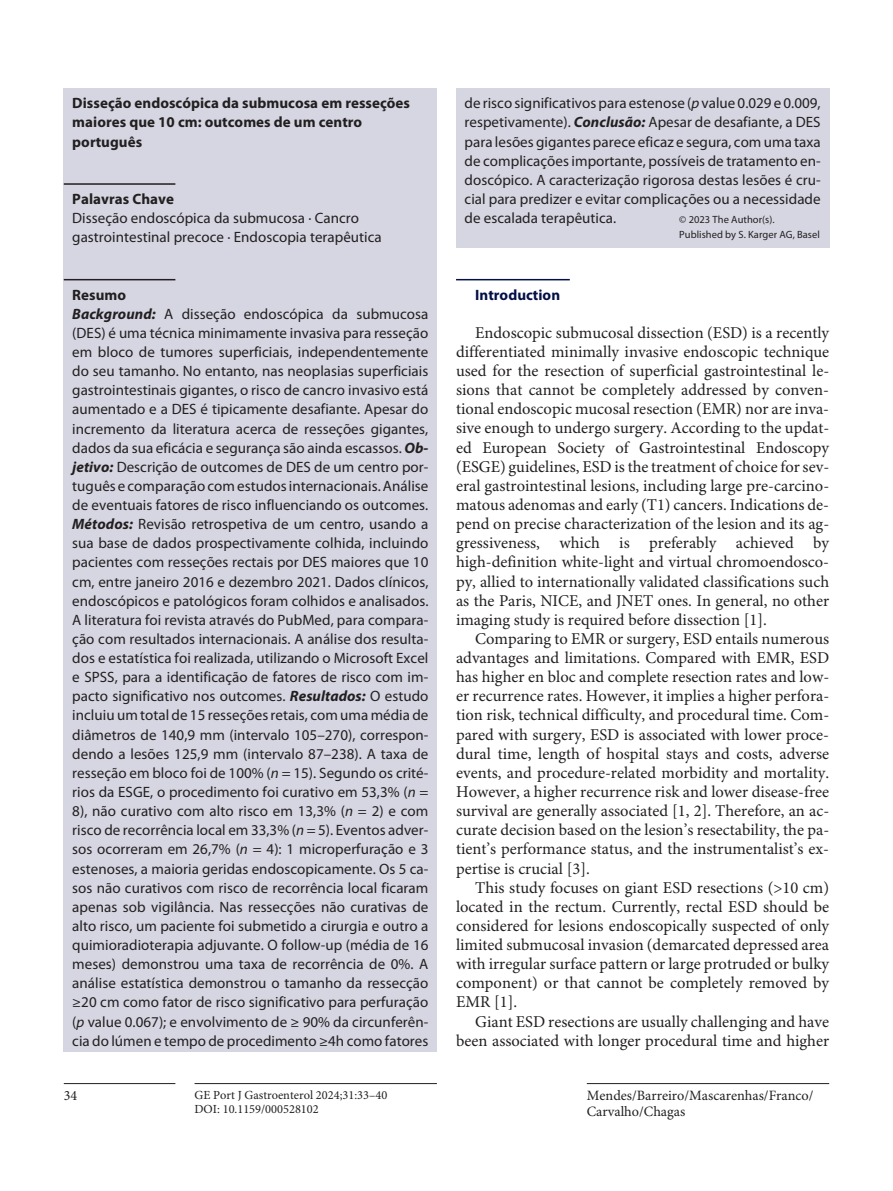
<style>
.page{position:relative;width:893px;height:1191px;background:#fff}
.page>*{position:absolute;margin:0;border:0;box-sizing:border-box;transform-origin:0 0}
.t1{font:16.5px/19px "Minion Pro";color:#231f20;text-align:justify}
.t2{font:15px/19.2px "Myriad Pro";letter-spacing:.005em;color:#231f20}
.t3{font:700 15px/19.2px "Myriad Pro";letter-spacing:.005em;color:#231f20}
.t4{font:700 15px "Myriad Pro";letter-spacing:.005em;color:#030f47}
.t5{font:14.25px/15.9px "Minion Pro";color:#231f20}
.t6{font:12.3px/14px "Minion Pro";color:#231f20}
.t7{font:10.5px/14.7px "Myriad Pro";letter-spacing:.005em;color:#231f20}
.s1{font-weight:700}
.s2{font-weight:700;font-style:italic}
.s3{font-style:italic}
</style>
<div class="page">
<hr style="left:64px;top:1083px;width:111px;height:1px;background:#231f20">
<hr style="left:195px;top:1083px;width:242px;height:1px;background:#231f20">
<hr style="left:587px;top:1083px;width:242px;height:1px;background:#231f20">
<div style="left:456px;top:88px;width:373px;height:159px;background:#d5d6e2"></div>
<div style="left:64px;top:88px;width:373px;height:963px;background:#d5d6e2"></div>
<hr style="left:64px;top:183px;width:111px;height:2px;background:#231f20">
<hr style="left:64px;top:279px;width:111px;height:1px;background:#231f20">
<hr style="left:456px;top:279px;width:114px;height:1px;background:#030f47">
<p class="t3" style="left:72px;top:94px;width:339px">Disseção endoscópica da submucosa em resseções maiores que 10 cm: outcomes de um centro português</p>
<p class="t3" style="left:72px;top:189px;width:103px">Palavras Chave</p>
<p class="t2" style="left:72px;top:209px;width:311px">Disseção endoscópica da submucosa · Cancro gastrointestinal precoce · Endoscopia terapêutica</p>
<p class="t2" style="left:72px;top:285px;width:358px"><span class="s1">Resumo<br></span><span class="s2">Background:</span> A disseção endoscópica da submucosa (DES) é uma técnica minimamente invasiva para resseção em bloco de tumores superficiais, independentemente do seu tamanho. No entanto, nas neoplasias superficiais gastrointestinais gigantes, o risco de cancro invasivo está aumentado e a DES é tipicamente desafiante. Apesar do incremento da literatura acerca de resseções gigantes, dados da sua eficácia e segurança são ainda escassos. <span class="s2">Ob&shy;jetivo:</span> Descrição de outcomes de DES de um centro por&shy;tuguês e comparação com estudos internacionais. Análise de eventuais fatores de risco influenciando os outcomes.<br><span class="s2">Métodos:</span> Revisão retrospetiva de um centro, usando a sua base de dados prospectivamente colhida, incluindo pacientes com resseções rectais por DES maiores que 10 cm, entre janeiro 2016 e dezembro 2021. Dados clínicos, endoscópicos e patológicos foram colhidos e analisados.<br>A literatura foi revista através do PubMed, para compara&shy;ção com resultados internacionais. A análise dos resulta&shy;dos e estatística foi realizada, utilizando o Microsoft Excel e SPSS, para a identificação de fatores de risco com im&shy;pacto significativo nos outcomes. <span class="s2">Resultados:</span> O estudo incluiu um total de 15 resseções retais, com uma média de diâmetros de 140,9 mm (intervalo 105–270), correspon&shy;dendo a lesões 125,9 mm (intervalo 87–238). A taxa de resseção em bloco foi de 100% (<span class="s3">n</span> = 15). Segundo os crité&shy;rios da ESGE, o procedimento foi curativo em 53,3% (<span class="s3">n</span> = 8), não curativo com alto risco em 13,3% (<span class="s3">n</span> = 2) e com risco de recorrência local em 33,3% (<span class="s3">n</span> = 5). Eventos adver&shy;sos ocorreram em 26,7% (<span class="s3">n</span> = 4): 1 microperfuração e 3 estenoses, a maioria geridas endoscopicamente. Os 5 ca&shy;sos não curativos com risco de recorrência local ficaram apenas sob vigilância. Nas ressecções não curativas de alto risco, um paciente foi submetido a cirurgia e outro a quimioradioterapia adjuvante. O follow-up (média de 16 meses) demonstrou uma taxa de recorrência de 0%. A análise estatística demonstrou o tamanho da ressecção ≥20 cm como fator de risco significativo para perfuração (<span class="s3">p</span> value 0.067); e envolvimento de ≥ 90% da circunferên&shy;cia do lúmen e tempo de procedimento ≥4h como fatores</p>
<p class="t5" style="left:64px;top:1088px;width:15px">34</p>
<p class="t6" style="left:195px;top:1088px;width:194px">GE Port J Gastroenterol 2024;31:33–40<br>DOI: 10.1159/000528102</p>
<p class="t2" style="left:465px;top:94px;width:358px;text-align:justify">de risco significativos para estenose (<span class="s3">p</span> value 0.029 e 0.009, respetivamente). <span class="s2">Conclusão:</span> Apesar de desafiante, a DES para lesões gigantes parece eficaz e segura, com uma taxa de complicações importante, possíveis de tratamento en&shy;doscópico. A caracterização rigorosa destas lesões é cru&shy;cial para predizer e evitar complicações ou a necessidade de escalada terapêutica.</p>
<p class="t7" style="left:679px;top:212px;width:142px">© 2023 The Author(s).<br>Published by S. Karger AG, Basel</p>
<p class="t4" style="left:475px;top:286px;width:86px">Introduction</p>
<p class="t1" style="left:456px;top:324px;width:375px;text-indent:19px">Endoscopic submucosal dissection (ESD) is a recently differentiated minimally invasive endoscopic technique used for the resection of superficial gastrointestinal le&shy;sions that cannot be completely addressed by conven&shy;tional endoscopic mucosal resection (EMR) nor are inva&shy;sive enough to undergo surgery. According to the updat&shy;ed European Society of Gastrointestinal Endoscopy (ESGE) guidelines, ESD is the treatment of choice for sev&shy;eral gastrointestinal lesions, including large pre-carcino&shy;matous adenomas and early (T1) cancers. Indications de&shy;pend on precise characterization of the lesion and its ag&shy;gressiveness, which is preferably achieved by high-definition white-light and virtual chromoendosco&shy;py, allied to internationally validated classifications such as the Paris, NICE, and JNET ones. In general, no other imaging study is required before dissection [1].</p>
<p class="t1" style="left:456px;top:630px;width:375px;text-indent:19px">Comparing to EMR or surgery, ESD entails numerous advantages and limitations. Compared with EMR, ESD has higher en bloc and complete resection rates and low&shy;er recurrence rates. However, it implies a higher perfora&shy;tion risk, technical difficulty, and procedural time. Com&shy;pared with surgery, ESD is associated with lower proce&shy;dural time, length of hospital stays and costs, adverse events, and procedure-related morbidity and mortality.<br>However, a higher recurrence risk and lower disease-free survival are generally associated [1, 2]. Therefore, an ac&shy;curate decision based on the lesion’s resectability, the pa&shy;tient’s performance status, and the instrumentalist’s ex&shy;pertise is crucial [3].</p>
<p class="t1" style="left:456px;top:878px;width:375px;text-indent:19px">This study focuses on giant ESD resections (&gt;10 cm) located in the rectum. Currently, rectal ESD should be considered for lesions endoscopically suspected of only limited submucosal invasion (demarcated depressed area with irregular surface pattern or large protruded or bulky component) or that cannot be completely removed by EMR [1].</p>
<p class="t1" style="left:456px;top:1012px;width:375px;text-align:right">Giant ESD resections are usually challenging and have been associated with longer procedural time and higher</p>
<p class="t5" style="left:587px;top:1088px;width:228px">Mendes/Barreiro/Mascarenhas/Franco/<br>Carvalho/Chagas</p>
</div>
